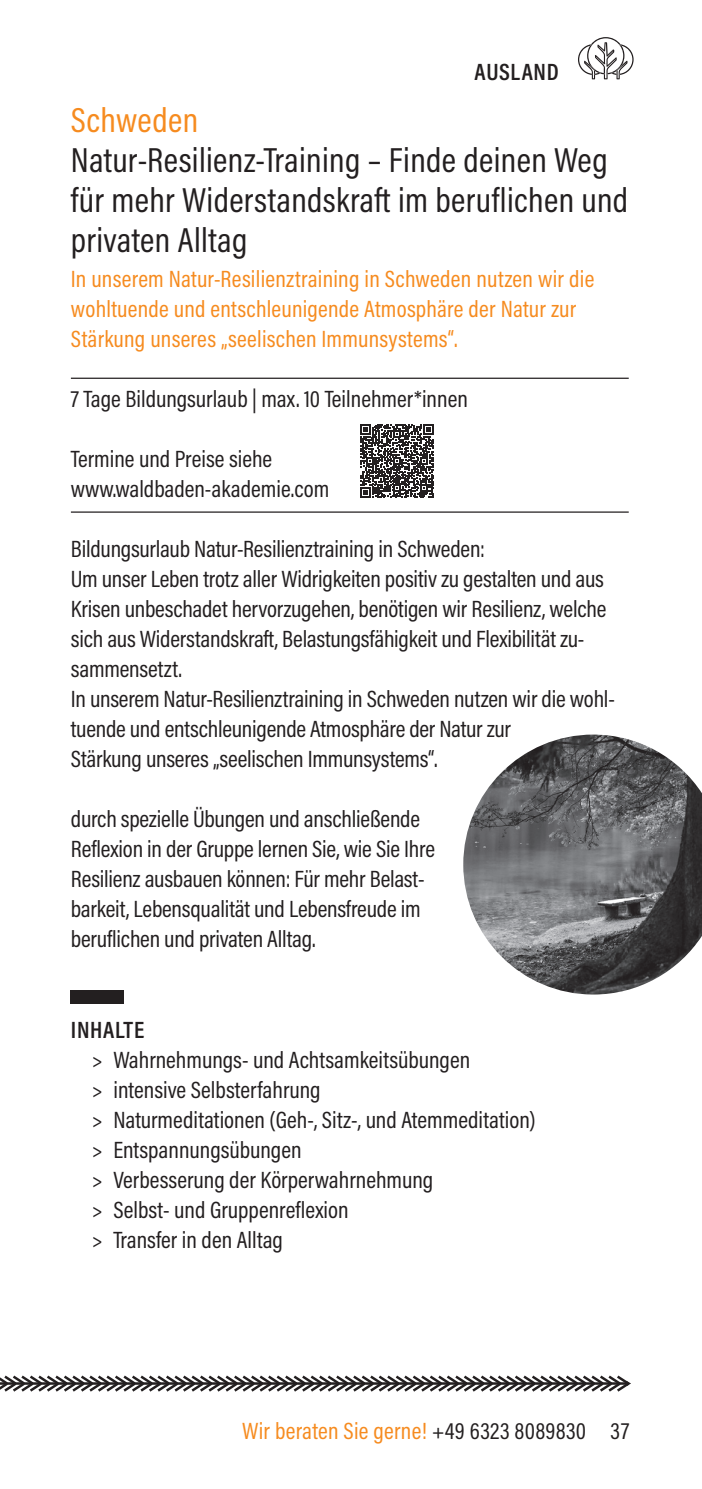
<style>
.page{position:relative;width:702px;height:1489px;background:#fff}
.page>*{position:absolute;margin:0;border:0;box-sizing:border-box;transform-origin:0 0}
.t1{font:35px/40px "Acumin Pro Cond";letter-spacing:.01em;color:#231f20}
.t2{font:35px "Acumin Pro Cond";letter-spacing:.01em;color:#f68b1f}
.t3{font:23.75px/30px "Acumin Pro Cond";letter-spacing:-.01em;color:#231f20}
.t4{font:23.75px/30px "Acumin Pro Cond";letter-spacing:.01em;color:#f68b1f}
.t5{font:600 23.75px "Acumin Pro Cond";letter-spacing:.03em;color:#231f20}
.s1{color:#231f20}
</style>
<div class="page">
<svg style="left:0;top:1375px;width:631px;height:17px"></svg>
<svg style="left:578px;top:37px;width:55px;height:42px"></svg>
<hr style="left:71px;top:377px;width:557px;height:2px;background:#231f20">
<hr style="left:71px;top:511px;width:557px;height:1px;background:#231f20">
<div style="left:71px;top:990px;width:53px;height:13px;background:#231f20"></div>
<img style="left:463px;top:734px;width:239px;height:260px">
<svg style="left:360px;top:424px;width:74px;height:74px"></svg>
<p class="t5" style="left:474px;top:56px;width:86px">AUSLAND</p>
<h1 class="t2" style="left:71px;top:97px;width:129px">Schweden</h1>
<h1 class="t1" style="left:71px;top:139px;width:559px">Natur-Resilienz-Training – Finde deinen Weg für mehr Widerstandskraft im beruflichen und privaten Alltag</h1>
<p class="t4" style="left:71px;top:263px;width:525px">In unserem Natur -Resilienz training in Schweden nutzen wir die wohltuende und entschleunigende Atmosphäre der Natur zur<br>Stärkung unseres „seelischen Immunsystems“.</p>
<p class="t3" style="left:71px;top:383px;width:398px">7 Tage Bildungsurlaub | max. 10 Teilnehmer* innen</p>
<p class="t3" style="left:71px;top:443px;width:260px">Termine und Preise siehe www.waldbaden-akademie.com</p>
<p class="t3" style="left:71px;top:533px;width:545px">Bildungsurlaub Natur-Resilienztraining in Schweden:<br>Um unser Leben trotz aller Widrigkeiten positiv zu gestalten und aus Krisen unbeschadet hervorzugehen, benötigen wir Resilienz, welche sich aus Widerstandskraft, Belastungsfähigkeit und Flexibilität zu&shy;sammensetzt.<br>In unserem Natur -Resilienz training in Schweden nutzen wir die wohl&shy;tuende und entschleunigende Atmosphäre der Natur zur<br>Stärkung unseres „seelischen Immunsystems“.</p>
<p class="t3" style="left:71px;top:803px;width:365px">durch spezielle Übungen und anschließende Reflexion in der Gruppe lernen Sie, wie Sie Ihre Resilienz ausbauen können: Für mehr Belast&shy;barkeit, Lebensqualität und Lebensfreude im beruflichen und privaten Alltag.</p>
<p class="t5" style="left:71px;top:1013px;width:75px">INHALTE</p>
<p class="t3" style="left:92px;top:1043px;width:445px">&gt; Wahrnehmungs- und Achtsamkeitsübungen<br>&gt; intensive Selbsterfahrung<br>&gt; Natur meditationen (Geh- , Sitz- , und Atemmeditation) &gt; Entspannungsübungen<br>&gt; Verbesserung der Körperwahrnehmung<br>&gt; Selbst- und Gruppen reflexion<br>&gt; Transfer in den Alltag</p>
<p class="t4" style="left:242px;top:1415px;width:388px">Wir beraten Sie gerne! <span class="s1">+49 6323 8089830 37</span></p>
</div>
